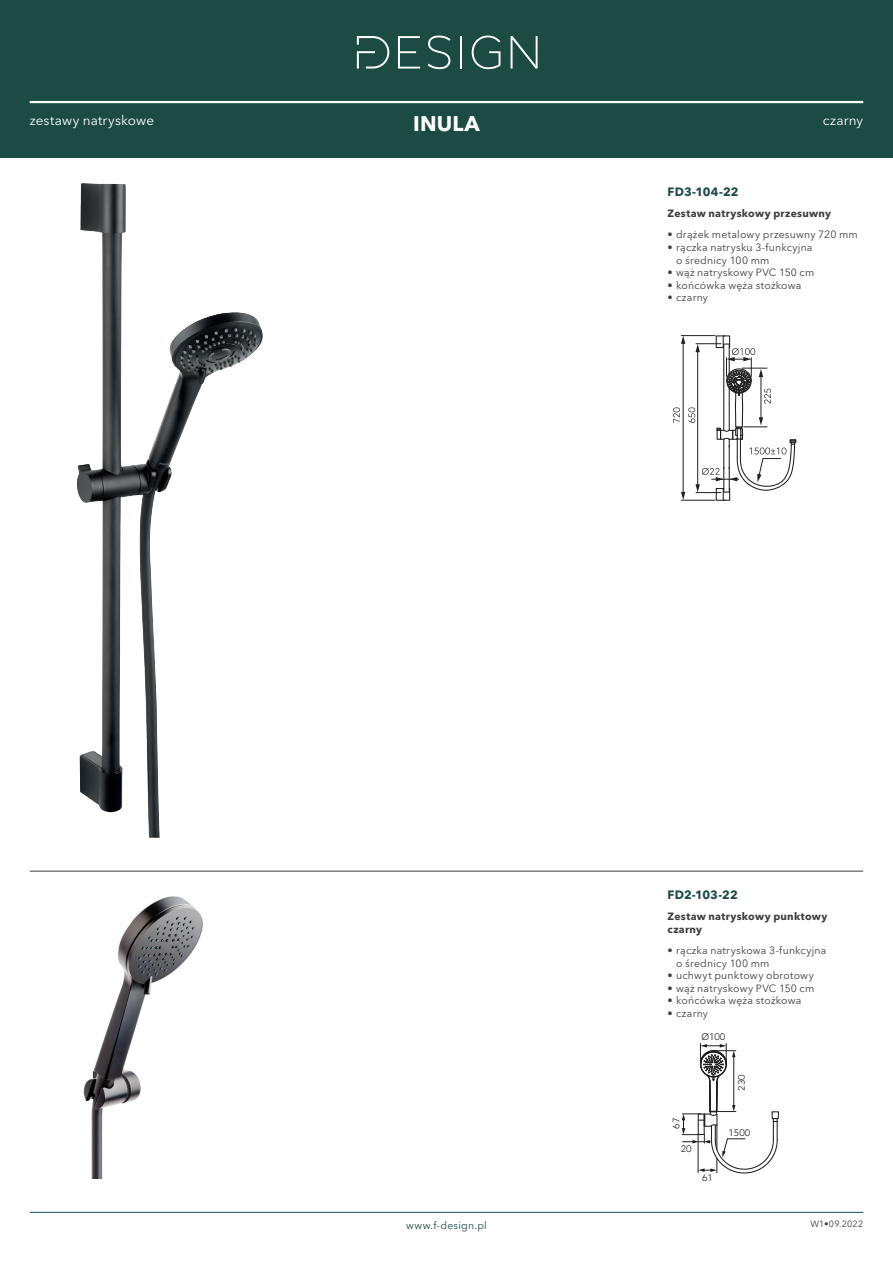
<style>
.page{position:relative;width:893px;height:1263px;background:#fff}
.page>*{position:absolute;margin:0;border:0;box-sizing:border-box;transform-origin:0 0}
.t1{font:700 21px "Avenir Next LT Pro";letter-spacing:.005em;color:#fff}
.t2{font:13.5px "Avenir Next LT Pro";letter-spacing:.015em;color:#fff}
.t3{font:700 12px "Avenir Next LT Pro";letter-spacing:.005em;color:#1c4b44}
.t4{font:10.5px/12.6px "Avenir Next LT Pro";letter-spacing:.02em;color:#3e3e3f}
.t5{font:700 10.5px/12.6px "Avenir Next LT Pro";letter-spacing:.025em;color:#3e3e3f}
.t6{font:10.5px "Avenir Next LT Pro";letter-spacing:.02em;color:#1c4b44}
.t7{font:9.75px "Mirai";color:#231f20}
.t8{font:9px "Avenir Next LT Pro";letter-spacing:.015em;color:#3e3e3f}
</style>
<div class="page">
<hr style="left:30px;top:1212px;width:833px;height:1px;background:#1c4b44">
<div style="left:0;top:0;width:893px;height:157px;background:#1c4b44"></div>
<svg style="left:511px;top:36px;width:27px;height:33px"></svg>
<svg style="left:398px;top:36px;width:22px;height:33px"></svg>
<svg style="left:428px;top:36px;width:22px;height:33px"></svg>
<hr style="left:460px;top:36px;width:2px;height:33px;background:#fff">
<svg style="left:472px;top:36px;width:28px;height:33px"></svg>
<svg style="left:357px;top:36px;width:32px;height:33px"></svg>
<hr style="left:30px;top:101px;width:833px;height:2px;background:#fff">
<img style="left:76px;top:183px;width:187px;height:655px">
<img style="left:83px;top:896px;width:120px;height:282px">
<svg style="left:682px;top:1043px;width:97px;height:131px"></svg>
<hr style="left:30px;top:871px;width:833px;height:1px;background:#3e3e3f">
<svg style="left:673px;top:335px;width:124px;height:166px"></svg>
<p class="t2" style="left:30px;top:112px;width:126px">zestawy natryskowe</p>
<h1 class="t1" style="left:413px;top:110px;width:68px">INULA</h1>
<p class="t2" style="left:823px;top:112px;width:42px">czarny</p>
<p class="t3" style="left:668px;top:185px;width:72px">FD3-104-22</p>
<p class="t5" style="left:668px;top:207px;width:165px">Zestaw natryskowy przesuwny</p>
<p class="t4" style="left:668px;top:228px;width:192px">• drążek metalowy przesuwny 720 mm</p>
<p class="t4" style="left:676px;top:241px;width:138px;text-indent:-9px">• rączka natrysku 3-funkcyjna o średnicy 100 mm</p>
<p class="t4" style="left:668px;top:266px;width:148px">• wąż natryskowy PVC 150 cm</p>
<p class="t4" style="left:668px;top:279px;width:135px">• końcówka węża stożkowa</p>
<p class="t4" style="left:668px;top:291px;width:42px">• czarny</p>
<p class="t6" style="left:406px;top:1219px;width:82px">www.f-design.pl</p>
<p class="t3" style="left:668px;top:887px;width:72px">FD2-103-22</p>
<p class="t5" style="left:668px;top:910px;width:161px">Zestaw natryskowy punktowy czarny</p>
<p class="t4" style="left:676px;top:944px;width:152px;text-indent:-9px">• rączka natryskowa 3-funkcyjna o średnicy 100 mm</p>
<p class="t4" style="left:668px;top:969px;width:148px">• uchwyt punktowy obrotowy</p>
<p class="t4" style="left:668px;top:982px;width:148px">• wąż natryskowy PVC 150 cm</p>
<p class="t4" style="left:668px;top:994px;width:135px">• końcówka węża stożkowa</p>
<p class="t4" style="left:668px;top:1007px;width:42px">• czarny</p>
<p class="t7" style="left:701px;top:1030px;width:26px">Ø100</p>
<p class="t7" style="left:669px;top:1128px;width:12px;rotate:-90deg">67</p>
<p class="t7" style="left:681px;top:1141px;width:12px">20</p>
<p class="t7" style="left:702px;top:1170px;width:12px">61</p>
<p class="t7" style="left:734px;top:1091px;width:18px;rotate:-90deg">230</p>
<p class="t7" style="left:728px;top:1126px;width:23px">1500</p>
<p class="t8" style="left:810px;top:1219px;width:54px">W1•09.2022</p>
</div>
